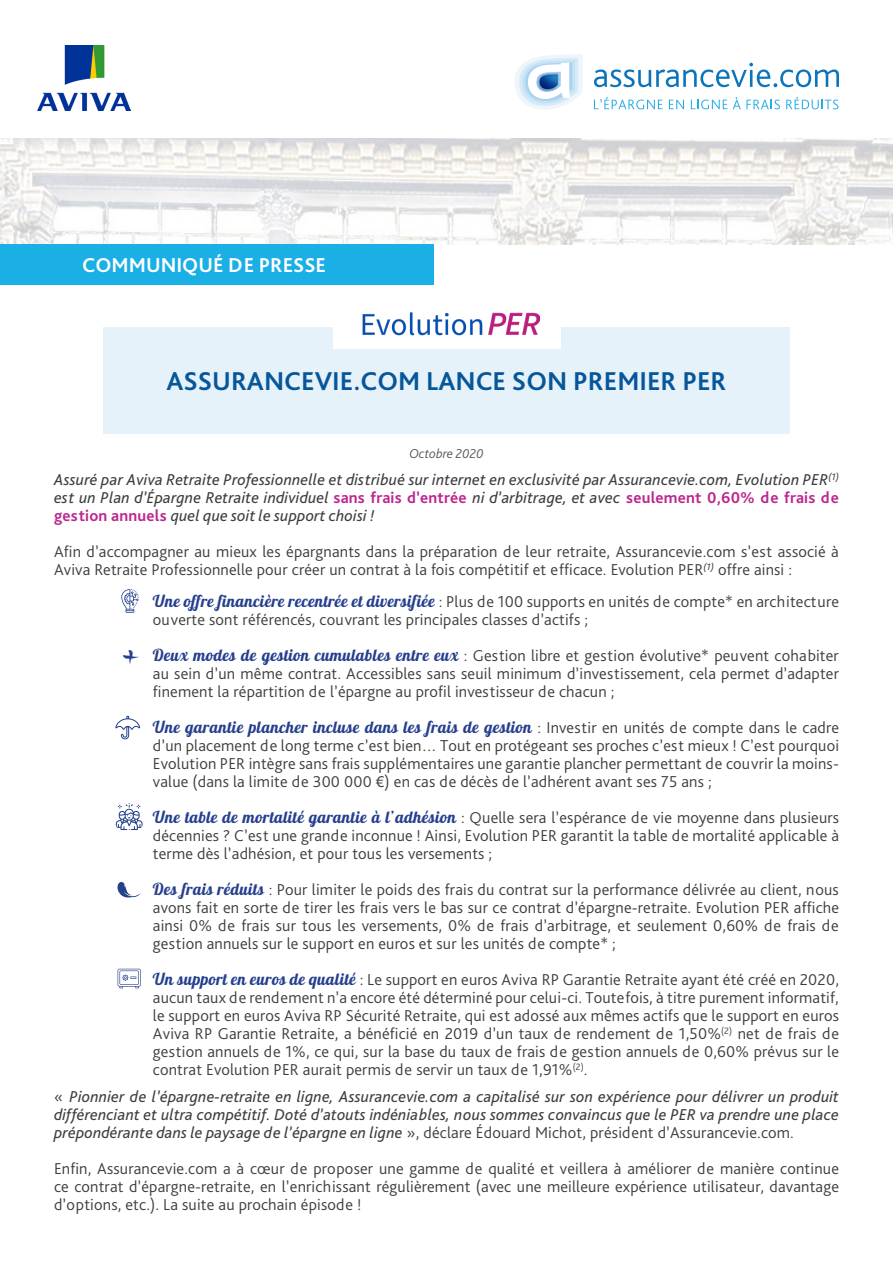
<style>
.page{position:relative;width:893px;height:1263px;background:#fff}
.page>*{position:absolute;margin:0;border:0;box-sizing:border-box;transform-origin:0 0}
.t1{font:39px "Gizmo";color:#253f8e}
.t2{font:700 27px "Bliss Pro";color:#075699}
.t3{font:700 21px "Bliss Pro";color:#fff}
.t4{font:300 16.5px/18px "Bliss Pro";letter-spacing:.01em;color:#3e3e3f;text-align:justify}
.t5{font:italic 16.5px/18px "Bliss Pro";letter-spacing:.01em;color:#3e3e3f;text-align:justify}
.t6{font:italic 300 13.5px "Bliss Pro";color:#57585a}
.s1{font-weight:700;font-style:normal;color:#bc288f}
.s2{font-family:"Lobster 1.4";font-weight:400;color:#253f8e}
.s3{font-weight:300;font-style:normal}
</style>
<div class="page">
<img style="left:37px;top:46px;width:93px;height:65px">
<svg style="left:594px;top:63px;width:245px;height:24px"></svg>
<svg style="left:515px;top:54px;width:68px;height:55px"></svg>
<svg style="left:594px;top:97px;width:69px;height:12px"></svg>
<svg style="left:669px;top:100px;width:15px;height:9px"></svg>
<svg style="left:691px;top:100px;width:36px;height:9px"></svg>
<svg style="left:733px;top:97px;width:47px;height:12px"></svg>
<svg style="left:786px;top:97px;width:52px;height:12px"></svg>
<div style="left:103px;top:327px;width:686px;height:107px;background:#e6f2fa"></div>
<img style="left:0;top:138px;width:893px;height:107px">
<div style="left:0;top:245px;width:434px;height:40px;background:#1aafe5"></div>
<div style="left:333px;top:294px;width:227px;height:55px;background:#fff"></div>
<img style="left:362px;top:312px;width:177px;height:24px">
<svg style="left:121px;top:589px;width:18px;height:24px"></svg>
<svg style="left:115px;top:715px;width:25px;height:25px"></svg>
<svg style="left:117px;top:882px;width:24px;height:15px"></svg>
<svg style="left:118px;top:969px;width:23px;height:19px"></svg>
<svg style="left:116px;top:803px;width:27px;height:27px"></svg>
<p class="t3" style="left:82px;top:252px;width:245px">COMMUNIQUÉ DE PRESSE</p>
<p class="t2" style="left:166px;top:364px;width:562px">ASSURANCEVIE.COM LANCE SON PREMIER PER</p>
<p class="t6" style="left:409px;top:445px;width:76px">Octobre 2020</p>
<p class="t5" style="left:54px;top:471px;width:786px">Assuré par Aviva Retraite Professionnelle et distribué sur internet en exclusivité par Assurancevie.com, Evolution PER<sup>(1) </sup>est un Plan d’Épargne Retraite individuel <span class="s1">sans frais d’entrée</span> ni d’arbitrage, et avec <span class="s1">seulement 0,60% de frais de gestion annuels</span> quel que soit le support choisi !</p>
<p class="t4" style="left:54px;top:543px;width:786px">Afin d’accompagner au mieux les épargnants dans la préparation de leur retraite, Assurancevie.com s’est associé à<br>Aviva Retraite Professionnelle pour créer un contrat à la fois compétitif et efficace. Evolution PER<sup>(1)</sup> offre ainsi :</p>
<p class="t4" style="left:153px;top:592px;width:688px"><span class="s2">Une offre financière recentrée et diversifiée</span> : Plus de 100 supports en unités de compte* en architecture ouverte sont référencés, couvrant les principales classes d’actifs ;</p>
<p class="t4" style="left:153px;top:646px;width:688px"><span class="s2">Deux modes de gestion cumulables entre eux</span> : Gestion libre et gestion évolutive* peuvent cohabiter au sein d’un même contrat. Accessibles sans seuil minimum d’investissement, cela permet d’adapter finement la répartition de l’épargne au profil investisseur de chacun ;</p>
<p class="t4" style="left:153px;top:718px;width:688px"><span class="s2">Une garantie plancher incluse dans les frais de gestion</span> : Investir en unités de compte dans le cadre d’un placement de long terme c’est bien… Tout en protégeant ses proches c’est mieux ! C’est pourquoi Evolution PER intègre sans frais supplémentaires une garantie plancher permettant de couvrir la moins&shy;value (dans la limite de 300 000 €) en cas de décès de l’adhérent avant ses 75 ans ;</p>
<p class="t4" style="left:153px;top:808px;width:688px"><span class="s2">Une table de mortalité garantie à l’adhésion</span> : Quelle sera l’espérance de vie moyenne dans plusieurs décennies ? C’est une grande inconnue ! Ainsi, Evolution PER garantit la table de mortalité applicable à terme dès l’adhésion, et pour tous les versements ;</p>
<p class="t4" style="left:153px;top:880px;width:688px"><span class="s2">Des frais réduits</span> : Pour limiter le poids des frais du contrat sur la performance délivrée au client, nous avons fait en sorte de tirer les frais vers le bas sur ce contrat d’épargne-retraite. Evolution PER affiche ainsi 0% de frais sur tous les versements, 0% de frais d’arbitrage, et seulement 0,60% de frais de gestion annuels sur le support en euros et sur les unités de compte* ;</p>
<p class="t4" style="left:153px;top:970px;width:688px"><span class="s2">Un support en euros de qualité</span> : Le support en euros Aviva RP Garantie Retraite ayant été créé en 2020, aucun taux de rendement n’a encore été déterminé pour celui-ci. Toutefois, à titre purement informatif, le support en euros Aviva RP Sécurité Retraite, qui est adossé aux mêmes actifs que le support en euros Aviva RP Garantie Retraite, a bénéficié en 2019 d’un taux de rendement de 1,50%<sup>(2)</sup> net de frais de gestion annuels de 1%, ce qui, sur la base du taux de frais de gestion annuels de 0,60% prévus sur le contrat Evolution PER aurait permis de servir un taux de 1,91%<sup>(2)</sup>.</p>
<p class="t5" style="left:54px;top:1087px;width:786px"><span class="s3">«</span> Pionnier de l’épargne-retraite en ligne, Assurancevie.com a capitalisé sur son expérience pour délivrer un produit différenciant et ultra compétitif. Doté d’atouts indéniables, nous sommes convaincus que le PER va prendre une place prépondérante dans le paysage de l’épargne en ligne <span class="s3">», déclare Édouard Michot, président d’Assurancevie.com.</span></p>
<p class="t4" style="left:54px;top:1159px;width:786px">Enfin, Assurancevie.com a à cœur de proposer une gamme de qualité et veillera à améliorer de manière continue ce contrat d’épargne-retraite, en l’enrichissant régulièrement (avec une meilleure expérience utilisateur, davantage d’options, etc.). La suite au prochain épisode !</p>
<p class="t1" style="left:122px;top:627px;width:20px">+</p>
</div>
